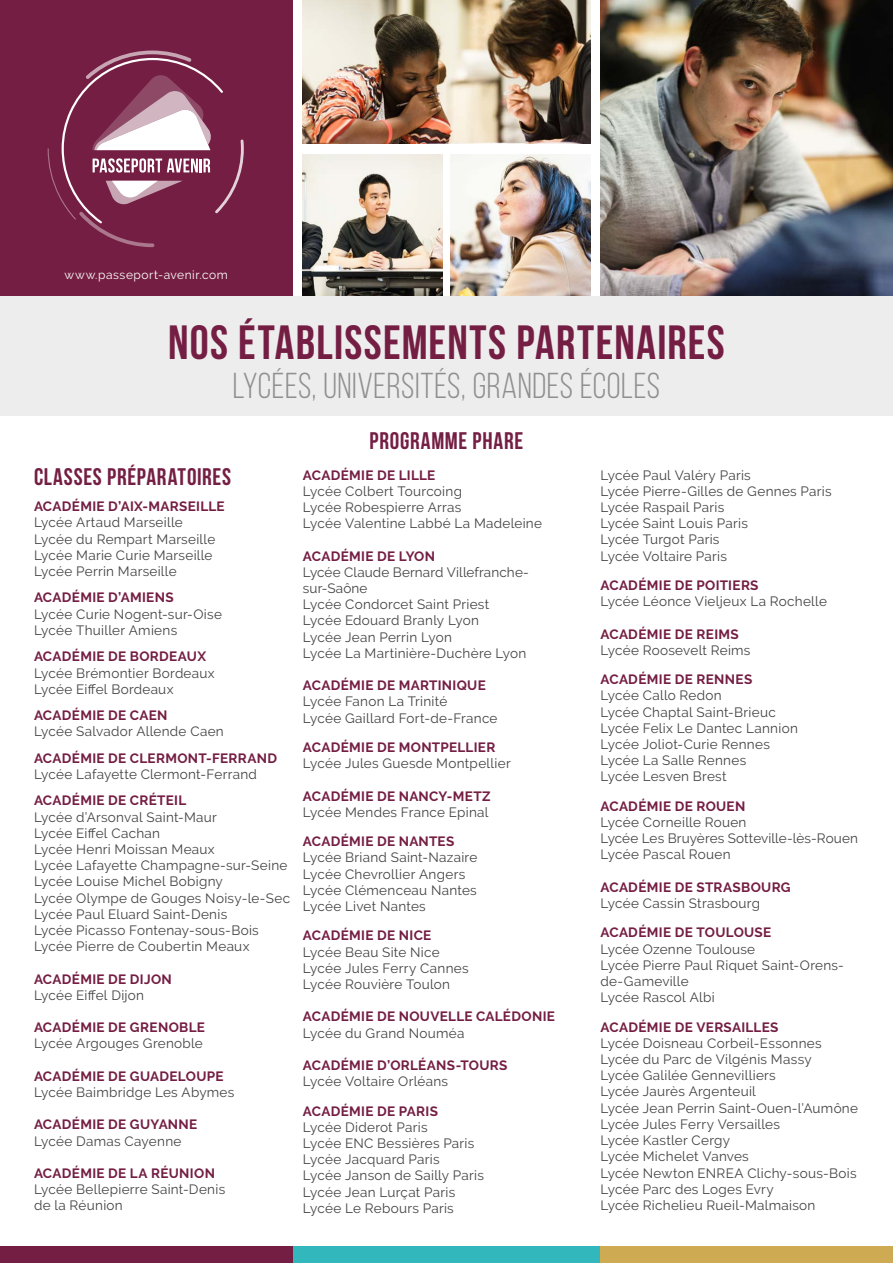
<style>
.page{position:relative;width:893px;height:1263px;background:#fff}
.page>*{position:absolute;margin:0;border:0;box-sizing:border-box;transform-origin:0 0}
.t1{font:700 48px "Bebas Neue";letter-spacing:.03em;color:#741e43}
.t2{font:36px "Bebas Neue";letter-spacing:.015em;color:#908f8f}
.t3{font:700 24px "Bebas Neue";letter-spacing:.03em;color:#741e43}
.t4{font:13.5px/16.2px "Raleway";letter-spacing:.02em;color:#434345}
.t5{font:700 13.5px "Raleway";letter-spacing:.025em;color:#741e43}
.t6{font:12px "Raleway";letter-spacing:.045em;color:#fff}
</style>
<div class="page">
<div style="left:292px;top:1246px;width:309px;height:17px;background:#31b7bc"></div>
<div style="left:0;top:1246px;width:292px;height:17px;background:#741e43"></div>
<div style="left:601px;top:1246px;width:292px;height:17px;background:#ceab52"></div>
<img style="left:303px;top:154px;width:139px;height:143px">
<img style="left:451px;top:154px;width:139px;height:143px">
<img style="left:303px;top:0;width:287px;height:144px">
<div style="left:0;top:0;width:292px;height:298px;background:#741e43"></div>
<svg style="left:48px;top:51px;width:196px;height:196px"></svg>
<img style="left:601px;top:0;width:292px;height:297px">
<div style="left:0;top:297px;width:893px;height:119px;background:#eeeded"></div>
<p class="t6" style="left:64px;top:268px;width:165px">www.passeport-avenir.com</p>
<h1 class="t1" style="left:168px;top:316px;width:558px">NOS ÉTABLISSEMENTS PARTENAIRES</h1>
<h2 class="t2" style="left:233px;top:366px;width:429px">LYCÉES, UNIVERSITÉS, GRANDES ÉCOLES</h2>
<h3 class="t3" style="left:34px;top:463px;width:199px">CLASSES PRÉPARATOIRES</h3>
<p class="t5" style="left:34px;top:499px;width:192px">ACADÉMIE D’AIX-MARSEILLE</p>
<p class="t4" style="left:34px;top:515px;width:183px">Lycée Artaud Marseille<br>Lycée du Rempart Marseille<br>Lycée Marie Curie Marseille<br>Lycée Perrin Marseille</p>
<p class="t5" style="left:34px;top:590px;width:141px">ACADÉMIE D’AMIENS</p>
<p class="t4" style="left:34px;top:606px;width:189px">Lycée Curie Nogent-sur-Oise<br>Lycée Thuiller Amiens</p>
<p class="t5" style="left:34px;top:649px;width:174px">ACADÉMIE DE BORDEAUX</p>
<p class="t4" style="left:34px;top:665px;width:182px">Lycée Brémontier Bordeaux<br>Lycée Eiffel Bordeaux</p>
<p class="t5" style="left:34px;top:708px;width:135px">ACADÉMIE DE CAEN</p>
<p class="t4" style="left:34px;top:723px;width:191px">Lycée Salvador Allende Caen</p>
<p class="t5" style="left:34px;top:750px;width:245px">ACADÉMIE DE CLERMONT-FERRAND</p>
<p class="t4" style="left:34px;top:766px;width:224px">Lycée Lafayette Clermont-Ferrand</p>
<p class="t5" style="left:34px;top:793px;width:154px">ACADÉMIE DE CRÉTEIL</p>
<p class="t4" style="left:34px;top:809px;width:258px">Lycée d’Arsonval Saint-Maur<br>Lycée Eiffel Cachan<br>Lycée Henri Moissan Meaux<br>Lycée Lafayette Champagne-sur-Seine<br>Lycée Louise Michel Bobigny<br>Lycée Olympe de Gouges Noisy-le-Sec<br>Lycée Paul Eluard Saint-Denis<br>Lycée Picasso Fontenay-sous-Bois<br>Lycée Pierre de Coubertin Meaux</p>
<p class="t5" style="left:34px;top:971px;width:139px">ACADÉMIE DE DIJON</p>
<p class="t4" style="left:34px;top:987px;width:112px">Lycée Eiffel Dijon</p>
<p class="t5" style="left:34px;top:1020px;width:172px">ACADÉMIE DE GRENOBLE</p>
<p class="t4" style="left:34px;top:1035px;width:170px">Lycée Argouges Grenoble</p>
<p class="t5" style="left:34px;top:1068px;width:191px">ACADÉMIE DE GUADELOUPE</p>
<p class="t4" style="left:34px;top:1084px;width:202px">Lycée Baimbridge Les Abymes</p>
<p class="t5" style="left:34px;top:1117px;width:165px">ACADÉMIE DE GUYANNE</p>
<p class="t4" style="left:34px;top:1133px;width:149px">Lycée Damas Cayenne</p>
<p class="t5" style="left:34px;top:1165px;width:182px">ACADÉMIE DE LA RÉUNION</p>
<p class="t4" style="left:34px;top:1181px;width:193px">Lycée Bellepierre Saint-Denis de la Réunion</p>
<h3 class="t3" style="left:370px;top:428px;width:155px">PROGRAMME PHARE</h3>
<p class="t5" style="left:303px;top:467px;width:134px">ACADÉMIE DE LILLE</p>
<p class="t4" style="left:303px;top:483px;width:241px">Lycée Colbert Tourcoing<br>Lycée Robespierre Arras<br>Lycée Valentine Labbé La Madeleine</p>
<p class="t5" style="left:303px;top:548px;width:134px">ACADÉMIE DE LYON</p>
<p class="t4" style="left:303px;top:564px;width:228px">Lycée Claude Bernard Villefranche&shy;sur-Saône<br>Lycée Condorcet Saint Priest<br>Lycée Edouard Branly Lyon<br>Lycée Jean Perrin Lyon<br>Lycée La Martinière-Duchère Lyon</p>
<p class="t5" style="left:303px;top:678px;width:184px">ACADÉMIE DE MARTINIQUE</p>
<p class="t4" style="left:303px;top:693px;width:196px">Lycée Fanon La Trinité<br>Lycée Gaillard Fort-de-France</p>
<p class="t5" style="left:303px;top:739px;width:194px">ACADÉMIE DE MONTPELLIER</p>
<p class="t4" style="left:303px;top:755px;width:209px">Lycée Jules Guesde Montpellier</p>
<p class="t5" style="left:303px;top:788px;width:189px">ACADÉMIE DE NANCY-METZ</p>
<p class="t4" style="left:303px;top:804px;width:187px">Lycée Mendes France Epinal</p>
<p class="t5" style="left:303px;top:834px;width:153px">ACADÉMIE DE NANTES</p>
<p class="t4" style="left:303px;top:849px;width:176px">Lycée Briand Saint-Nazaire<br>Lycée Chevrollier Angers<br>Lycée Clémenceau Nantes<br>Lycée Livet Nantes</p>
<p class="t5" style="left:303px;top:928px;width:130px">ACADÉMIE DE NICE</p>
<p class="t4" style="left:303px;top:944px;width:167px">Lycée Beau Site Nice<br>Lycée Jules Ferry Cannes<br>Lycée Rouvière Toulon</p>
<p class="t5" style="left:303px;top:1009px;width:254px">ACADÉMIE DE NOUVELLE CALÉDONIE</p>
<p class="t4" style="left:303px;top:1025px;width:163px">Lycée du Grand Nouméa</p>
<p class="t5" style="left:303px;top:1057px;width:206px">ACADÉMIE D’ORLÉANS-TOURS</p>
<p class="t4" style="left:303px;top:1073px;width:147px">Lycée Voltaire Orléans</p>
<p class="t5" style="left:303px;top:1103px;width:137px">ACADÉMIE DE PARIS</p>
<p class="t4" style="left:303px;top:1119px;width:183px">Lycée Diderot Paris<br>Lycée ENC Bessières Paris<br>Lycée Jacquard Paris<br>Lycée Janson de Sailly Paris<br>Lycée Jean Lurçat Paris<br>Lycée Le Rebours Paris</p>
<p class="t4" style="left:601px;top:467px;width:233px">Lycée Paul Valéry Paris<br>Lycée Pierre-Gilles de Gennes Paris<br>Lycée Raspail Paris<br>Lycée Saint Louis Paris<br>Lycée Turgot Paris<br>Lycée Voltaire Paris</p>
<p class="t5" style="left:601px;top:577px;width:160px">ACADÉMIE DE POITIERS</p>
<p class="t4" style="left:601px;top:593px;width:228px">Lycée Léonce Vieljeux La Rochelle</p>
<p class="t5" style="left:601px;top:626px;width:140px">ACADÉMIE DE REIMS</p>
<p class="t4" style="left:601px;top:642px;width:151px">Lycée Roosevelt Reims</p>
<p class="t5" style="left:601px;top:672px;width:153px">ACADÉMIE DE RENNES</p>
<p class="t4" style="left:601px;top:687px;width:199px">Lycée Callo Redon<br>Lycée Chaptal Saint-Brieuc<br>Lycée Felix Le Dantec Lannion<br>Lycée Joliot-Curie Rennes<br>Lycée La Salle Rennes<br>Lycée Lesven Brest</p>
<p class="t5" style="left:601px;top:798px;width:146px">ACADÉMIE DE ROUEN</p>
<p class="t4" style="left:601px;top:814px;width:259px">Lycée Corneille Rouen<br>Lycée Les Bruyères Sotteville-lès-Rouen<br>Lycée Pascal Rouen</p>
<p class="t5" style="left:601px;top:879px;width:192px">ACADÉMIE DE STRASBOURG</p>
<p class="t4" style="left:601px;top:895px;width:161px">Lycée Cassin Strasbourg</p>
<p class="t5" style="left:601px;top:925px;width:172px">ACADÉMIE DE TOULOUSE</p>
<p class="t4" style="left:601px;top:941px;width:245px">Lycée Ozenne Toulouse<br>Lycée Pierre Paul Riquet Saint-Orens&shy;de-Gameville<br>Lycée Rascol Albi</p>
<p class="t5" style="left:601px;top:1019px;width:179px">ACADÉMIE DE VERSAILLES</p>
<p class="t4" style="left:601px;top:1035px;width:259px">Lycée Doisneau Corbeil-Essonnes<br>Lycée du Parc de Vilgénis Massy<br>Lycée Galilée Gennevilliers<br>Lycée Jaurès Argenteuil<br>Lycée Jean Perrin Saint-Ouen-l’Aumône<br>Lycée Jules Ferry Versailles<br>Lycée Kastler Cergy<br>Lycée Michelet Vanves<br>Lycée Newton ENREA Clichy-sous-Bois<br>Lycée Parc des Loges Evry<br>Lycée Richelieu Rueil-Malmaison</p>
</div>
